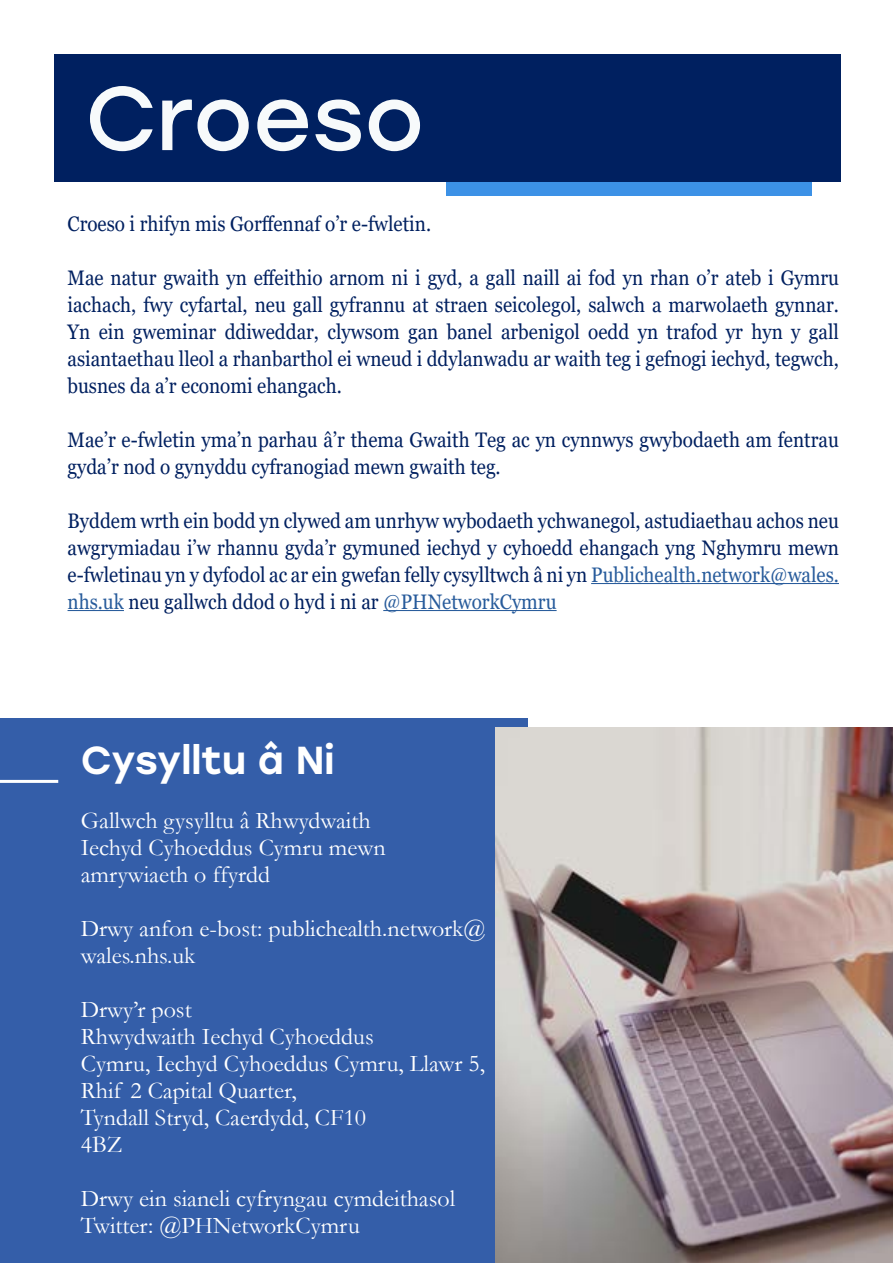
<style>
.page{position:relative;width:893px;height:1263px;background:#fff}
.page>*{position:absolute;margin:0;border:0;box-sizing:border-box;transform-origin:0 0}
.t1{font:90px "Stolzl";color:#f7fafb}
.t2{font:500 39px "Stolzl";color:#fff}
.t3{font:24px/27px "Garamond";color:#fff}
.t4{font:21px/27px "Georgia";color:#002060;text-align:justify;scale:.9 1}
.s1{color:#275b9b}
</style>
<div class="page">
<div style="left:446px;top:159px;width:366px;height:37px;background:#3c91e6"></div>
<div style="left:0;top:719px;width:527px;height:544px;background:#345ea9"></div>
<hr style="left:591px;top:583px;width:248px;height:1px;background:#275b9b">
<hr style="left:68px;top:610px;width:56px;height:1px;background:#275b9b">
<hr style="left:383px;top:610px;width:174px;height:1px;background:#275b9b">
<img style="left:495px;top:727px;width:398px;height:536px">
<hr style="left:0;top:780px;width:58px;height:3px;background:#fff">
<div style="left:54px;top:54px;width:787px;height:128px;background:#002060"></div>
<h1 class="t1" style="left:85px;top:55px;width:341px">Croeso</h1>
<p class="t4" style="left:68px;top:210px;width:405px">Croeso i rhifyn mis Gorffennaf o’r e-fwletin.</p>
<p class="t4" style="left:68px;top:264px;width:859px">Mae natur gwaith yn effeithio arnom ni i gyd, a gall naill ai fod yn rhan o’r ateb i Gymru iachach, fwy cyfartal, neu gall gyfrannu at straen seicolegol, salwch a marwolaeth gynnar.<br>Yn ein gweminar ddiweddar, clywsom gan banel arbenigol oedd yn trafod yr hyn y gall asiantaethau lleol a rhanbarthol ei wneud i ddylanwadu ar waith teg i gefnogi iechyd, tegwch, busnes da a’r economi ehangach.</p>
<p class="t4" style="left:68px;top:426px;width:859px">Mae’r e-fwletin yma’n parhau â’r thema Gwaith Teg ac yn cynnwys gwybodaeth am fentrau gyda’r nod o gynyddu cyfranogiad mewn gwaith teg.</p>
<p class="t4" style="left:68px;top:507px;width:859px">Byddem wrth ein bodd yn clywed am unrhyw wybodaeth ychwanegol, astudiaethau achos neu awgrymiadau i’w rhannu gyda’r gymuned iechyd y cyhoedd ehangach yng Nghymru mewn e-fwletinau yn y dyfodol ac ar ein gwefan felly cysylltwch â ni yn <span class="s1">Publichealth.network@wales. nhs.uk</span> neu gallwch ddod o hyd i ni ar <span class="s1">@PHNetworkCymru</span></p>
<h2 class="t2" style="left:81px;top:733px;width:255px">Cysylltu â Ni</h2>
<p class="t3" style="left:81px;top:806px;width:306px">Gallwch gysylltu â Rhwydwaith<br>Iechyd Cyhoeddus Cymru mewn amrywiaeth o ffyrdd</p>
<p class="t3" style="left:81px;top:914px;width:406px">Drwy anfon e-bost: publichealth.network@ wales.nhs.uk</p>
<p class="t3" style="left:81px;top:995px;width:406px">Drwy’r post<br>Rhwydwaith Iechyd Cyhoeddus<br>Cymru, Iechyd Cyhoeddus Cymru, Llawr 5,<br>Rhif 2 Capital Quarter,<br>Tyndall Stryd, Caerdydd, CF10<br>4BZ</p>
<p class="t3" style="left:81px;top:1184px;width:376px">Drwy ein sianeli cyfryngau cymdeithasol<br>Twitter: @PHNetworkCymru</p>
</div>
